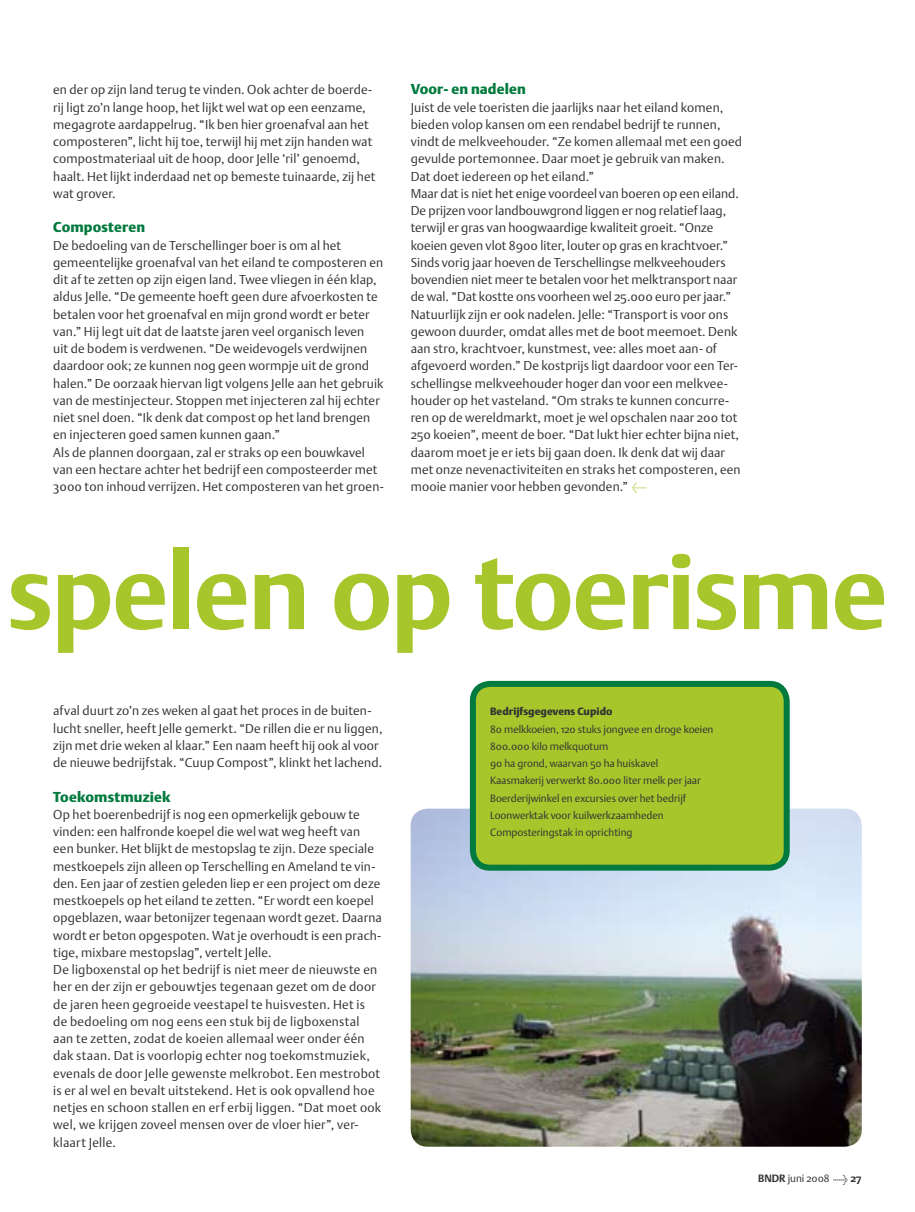
<style>
.page{position:relative;width:915px;height:1212px;background:#fff}
.page>*{position:absolute;margin:0;border:0;box-sizing:border-box;transform-origin:0 0}
.t1{font:700 105px "DTL Argo ST";letter-spacing:-.02em;color:#a6c62c}
.t2{font:900 14.25px "DTL Argo ST";letter-spacing:.01em;color:#007a3e}
.t3{font:300 12.75px/17.2px "DTL Argo ST";letter-spacing:.01em;color:#323232}
.t4{font:300 10.5px/17.2px "DTL Argo ST";color:#323232}
.t5{font:900 10.5px "DTL Argo ST";color:#323232}
.t6{font:700 10.5px "DTL Argo ST";color:#323232}
.s1{font-weight:700}
</style>
<div class="page">
<img style="left:410px;top:809px;width:451px;height:338px;border-radius:17px">
<div style="left:472px;top:684px;width:314px;height:184px;background:#a6c62c;border-radius:17px"></div>
<div style="left:469px;top:681px;width:320px;height:190px;border:6px solid #007a3e;border-radius:17px"></div>
<p class="t3" style="left:53px;top:81px;width:324px">en der op zijn land terug te vinden. Ook achter de boerde&shy;rij ligt zo’n lange hoop, het lijkt wel wat op een eenzame, megagrote aardappelrug. “Ik ben hier groenafval aan het composteren”, licht hij toe, terwijl hij met zijn handen wat compostmateriaal uit de hoop, door Jelle ‘ril’ genoemd, haalt. Het lijkt inderdaad net op bemeste tuinaarde, zij het wat grover.</p>
<p class="t2" style="left:53px;top:219px;width:93px">Composteren</p>
<p class="t3" style="left:53px;top:236px;width:332px">De bedoeling van de Terschellinger boer is om al het gemeentelijke groenafval van het eiland te composteren en dit af te zetten op zijn eigen land. Twee vliegen in één klap, aldus Jelle. “De gemeente hoeft geen dure afvoerkosten te betalen voor het groenafval en mijn grond wordt er beter van.” Hij legt uit dat de laatste jaren veel organisch leven<br>uit de bodem is verdwenen. “De weidevogels verdwijnen daardoor ook; ze kunnen nog geen wormpje uit de grond halen.” De oorzaak hiervan ligt volgens Jelle aan het gebruik van de mestinjecteur. Stoppen met injecteren zal hij echter niet snel doen. “Ik denk dat compost op het land brengen en injecteren goed samen kunnen gaan.”<br>Als de plannen doorgaan, zal er straks op een bouwkavel van een hectare achter het bedrijf een composteerder met 3000 ton inhoud verrijzen. Het composteren van het groen-</p>
<p class="t2" style="left:410px;top:81px;width:117px">Voor- en nadelen</p>
<p class="t3" style="left:410px;top:98px;width:333px">Juist de vele toeristen die jaarlijks naar het eiland komen, bieden volop kansen om een rendabel bedrijf te runnen, vindt de melkveehouder. “Ze komen allemaal met een goed gevulde portemonnee. Daar moet je gebruik van maken.<br>Dat doet iedereen op het eiland.”<br>Maar dat is niet het enige voordeel van boeren op een eiland.<br>De prijzen voor landbouwgrond liggen er nog relatief laag, terwijl er gras van hoogwaardige kwaliteit groeit. “Onze koeien geven vlot 8900 liter, louter op gras en krachtvoer.” Sinds vorig jaar hoeven de Terschellingse melkveehouders bovendien niet meer te betalen voor het melktransport naar de wal. “Dat kostte ons voorheen wel 25.000 euro per jaar.” Natuurlijk zijn er ook nadelen. Jelle: “Transport is voor ons gewoon duurder, omdat alles met de boot meemoet. Denk aan stro, krachtvoer, kunstmest, vee: alles moet aan- of afgevoerd worden.” De kostprijs ligt daardoor voor een Ter&shy;schellingse melkveehouder hoger dan voor een melkvee&shy;houder op het vasteland. “Om straks te kunnen concurre&shy;ren op de wereldmarkt, moet je wel opschalen naar 200 tot 250 koeien”, meent de boer. “Dat lukt hier echter bijna niet, daarom moet je er iets bij gaan doen. Ik denk dat wij daar met onze nevenactiviteiten en straks het composteren, een mooie manier voor hebben gevonden.”</p>
<h1 class="t1" style="left:7px;top:529px;width:881px">spelen op toerisme</h1>
<p class="t3" style="left:53px;top:702px;width:331px">afval duurt zo’n zes weken al gaat het proces in de buiten&shy;lucht sneller, heeft Jelle gemerkt. “De rillen die er nu liggen, zijn met drie weken al klaar.” Een naam heeft hij ook al voor de nieuwe bedrijfstak. “Cuup Compost”, klinkt het lachend.</p>
<p class="t2" style="left:53px;top:788px;width:119px">Toekomstmuziek</p>
<p class="t3" style="left:53px;top:806px;width:330px">Op het boerenbedrijf is nog een opmerkelijk gebouw te vinden: een halfronde koepel die wel wat weg heeft van een bunker. Het blijkt de mestopslag te zijn. Deze speciale mestkoepels zijn alleen op Terschelling en Ameland te vin&shy;den. Een jaar of zestien geleden liep er een project om deze mestkoepels op het eiland te zetten. “Er wordt een koepel opgeblazen, waar betonijzer tegenaan wordt gezet. Daarna wordt er beton opgespoten. Wat je overhoudt is een prach&shy;tige, mixbare mestopslag”, vertelt Jelle.<br>De ligboxenstal op het bedrijf is niet meer de nieuwste en her en der zijn er gebouwtjes tegenaan gezet om de door de jaren heen gegroeide veestapel te huisvesten. Het is de bedoeling om nog eens een stuk bij de ligboxenstal aan te zetten, zodat de koeien allemaal weer onder één dak staan. Dat is voorlopig echter nog toekomstmuziek, evenals de door Jelle gewenste melkrobot. Een mestrobot is er al wel en bevalt uitstekend. Het is ook opvallend hoe netjes en schoon stallen en erf erbij liggen. “Dat moet ook wel, we krijgen zoveel mensen over de vloer hier”, ver&shy;klaart Jelle.</p>
<p class="t5" style="left:490px;top:705px;width:124px">Bedrijfsgegevens Cupido</p>
<p class="t4" style="left:490px;top:720px;width:225px">80 melkkoeien, 120 stuks jongvee en droge koeien 800.000 kilo melkquotum<br>90 ha grond, waarvan 50 ha huiskavel Kaasmakerij verwerkt 80.000 liter melk per jaar Boerderijwinkel en excursies over het bedrijf Loonwerktak voor kuilwerkzaamheden Composteringstak in oprichting</p>
<p class="t4" style="left:758px;top:1169px;width:73px"><span class="s1">BNDR</span> juni 2008</p>
<p class="t6" style="left:850px;top:1172px;width:13px">27</p>
</div>
